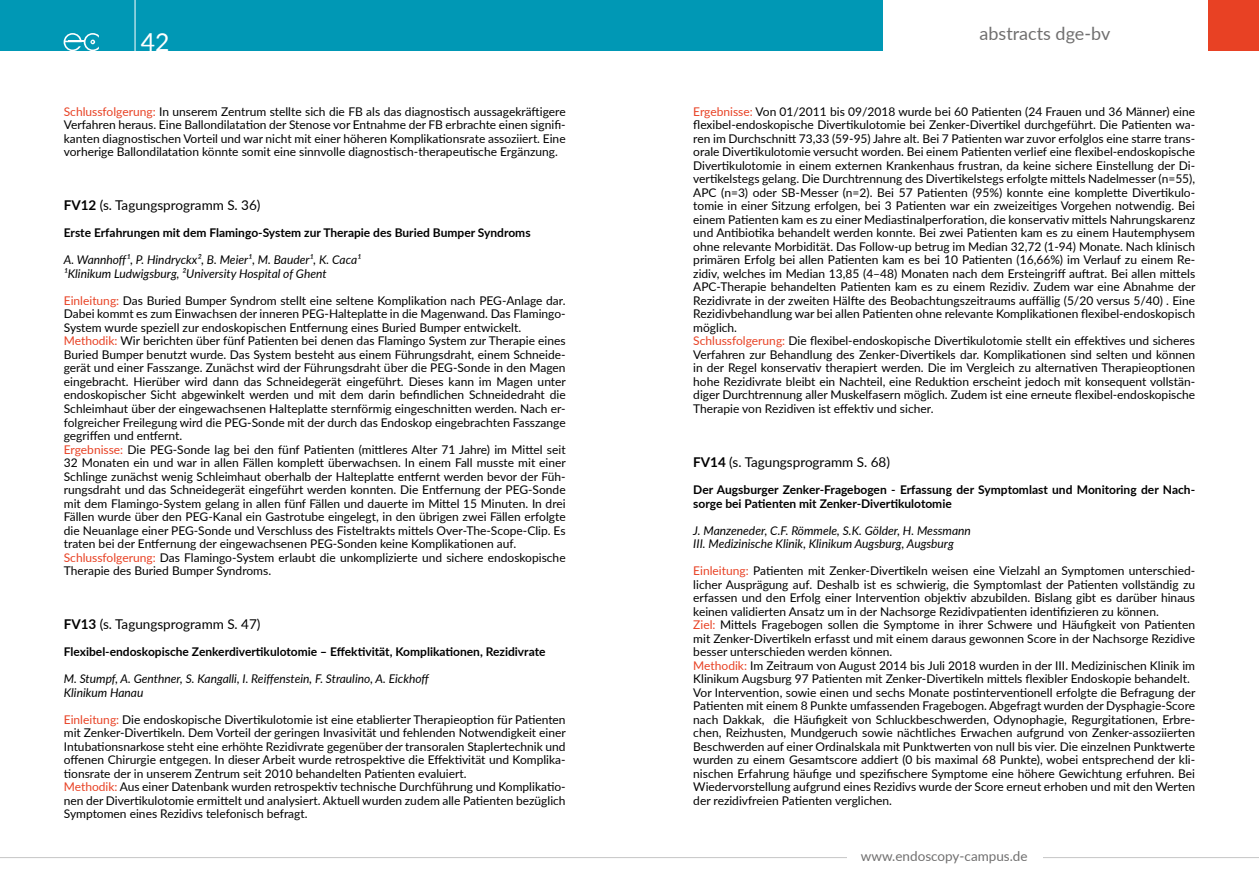
<style>
.page{position:relative;width:1259px;height:893px;background:#fff}
.page>*{position:absolute;margin:0;border:0;box-sizing:border-box;transform-origin:0 0}
.t1{font:24.75px "Lato";color:#fff}
.t2{font:18px "Lato";color:#706f6f}
.t3{font:13.5px "Lato";color:#000}
.t4{font:13.5px "Lato";color:#706f6f}
.t5{font:12px/13.5px "Lato";color:#000}
.t6{font:700 12px/13.5px "Lato";color:#000}
.t7{font:italic 12px/13.5px "Lato";color:#000}
.s1{color:#e84124}
.s2{font-weight:700}
</style>
<div class="page">
<hr style="left:0;top:857px;width:1259px;height:1px;background:#c6c6c6">
<div style="left:847px;top:838px;width:195px;height:28px;background:#fff"></div>
<div style="left:0;top:0;width:882px;height:51px;background:#0098b5"></div>
<div style="left:1208px;top:0;width:51px;height:51px;background:#e84124"></div>
<hr style="left:135px;top:0;width:1px;height:51px;background:#fff">
<svg style="left:64px;top:33px;width:35px;height:18px"></svg>
<h1 class="t1" style="left:141px;top:24px;width:30px">42</h1>
<h2 class="t2" style="left:979px;top:20px;width:132px">abstracts dge-bv</h2>
<p class="t5" style="left:64px;top:104px;width:503px;text-align:justify"><span class="s1">Schlussfolgerung:</span> In unserem Zentrum stellte sich die FB als das diagnostisch aussagekräftigere Verfahren heraus. Eine Ballondilatation der Stenose vor Entnahme der FB erbrachte einen signifi&shy;kanten diagnostischen Vorteil und war nicht mit einer höheren Komplikationsrate assoziiert. Eine vorherige Ballondilatation könnte somit eine sinnvolle diagnostisch-therapeutische Ergänzung.</p>
<p class="t3" style="left:64px;top:196px;width:198px"><span class="s2">FV12</span> (s. Tagungsprogramm S. 36)</p>
<p class="t6" style="left:64px;top:226px;width:468px">Erste Erfahrungen mit dem Flamingo-System zur Therapie des Buried Bumper Syndroms</p>
<p class="t7" style="left:64px;top:253px;width:299px">A. Wannhoff¹, P. Hindryckx², B. Meier¹, M. Bauder¹, K. Caca¹<br>¹Klinikum Ludwigsburg, ²University Hospital of Ghent</p>
<p class="t5" style="left:64px;top:293px;width:503px"><span class="s1">Einleitung:</span> Das Buried Bumper Syndrom stellt eine seltene Komplikation nach PEG-Anlage dar.<br>Dabei kommt es zum Einwachsen der inneren PEG-Halteplatte in die Magenwand. Das Flamingo-System wurde speziell zur endoskopischen Entfernung eines Buried Bumper entwickelt.<br><span class="s1">Methodik:</span> Wir berichten über fünf Patienten bei denen das Flamingo System zur Therapie eines Buried Bumper benutzt wurde. Das System besteht aus einem Führungsdraht, einem Schneide&shy;gerät und einer Fasszange. Zunächst wird der Führungsdraht über die PEG-Sonde in den Magen eingebracht. Hierüber wird dann das Schneidegerät eingeführt. Dieses kann im Magen unter endoskopischer Sicht abgewinkelt werden und mit dem darin befindlichen Schneidedraht die Schleimhaut über der eingewachsenen Halteplatte sternförmig eingeschnitten werden. Nach er&shy;folgreicher Freilegung wird die PEG-Sonde mit der durch das Endoskop eingebrachten Fasszange gegriffen und entfernt.<br><span class="s1">Ergebnisse:</span> Die PEG-Sonde lag bei den fünf Patienten (mittleres Alter 71 Jahre) im Mittel seit 32 Monaten ein und war in allen Fällen komplett überwachsen. In einem Fall musste mit einer Schlinge zunächst wenig Schleimhaut oberhalb der Halteplatte entfernt werden bevor der Füh&shy;rungsdraht und das Schneidegerät eingeführt werden konnten. Die Entfernung der PEG-Sonde mit dem Flamingo-System gelang in allen fünf Fällen und dauerte im Mittel 15 Minuten. In drei Fällen wurde über den PEG-Kanal ein Gastrotube eingelegt, in den übrigen zwei Fällen erfolgte die Neuanlage einer PEG-Sonde und Verschluss des Fisteltrakts mittels Over-The-Scope-Clip. Es traten bei der Entfernung der eingewachsenen PEG-Sonden keine Komplikationen auf.<br><span class="s1">Schlussfolgerung:</span> Das Flamingo-System erlaubt die unkomplizierte und sichere endoskopische Therapie des Buried Bumper Syndroms.</p>
<p class="t3" style="left:64px;top:614px;width:198px"><span class="s2">FV13</span> (s. Tagungsprogramm S. 47)</p>
<p class="t6" style="left:64px;top:644px;width:483px">Flexibel-endoskopische Zenkerdivertikulotomie – Effektivität, Komplikationen, Rezidivrate</p>
<p class="t7" style="left:64px;top:671px;width:367px">M. Stumpf, A. Genthner, S. Kangalli, I. Reiffenstein, F. Straulino, A. Eickhoff<br>Klinikum Hanau</p>
<p class="t5" style="left:64px;top:712px;width:503px"><span class="s1">Einleitung:</span> Die endoskopische Divertikulotomie ist eine etablierter Therapieoption für Patienten mit Zenker-Divertikeln. Dem Vorteil der geringen Invasivität und fehlenden Notwendigkeit einer Intubationsnarkose steht eine erhöhte Rezidivrate gegenüber der transoralen Staplertechnik und offenen Chirurgie entgegen. In dieser Arbeit wurde retrospektive die Effektivität und Komplika&shy;tionsrate der in unserem Zentrum seit 2010 behandelten Patienten evaluiert.<br><span class="s1">Methodik:</span> Aus einer Datenbank wurden retrospektiv technische Durchführung und Komplikatio&shy;nen der Divertikulotomie ermittelt und analysiert. Aktuell wurden zudem alle Patienten bezüglich Symptomen eines Rezidivs telefonisch befragt.</p>
<p class="t5" style="left:693px;top:104px;width:503px"><span class="s1">Ergebnisse:</span> Von 01/2011 bis 09/2018 wurde bei 60 Patienten (24 Frauen und 36 Männer) eine flexibel-endoskopische Divertikulotomie bei Zenker-Divertikel durchgeführt. Die Patienten wa&shy;ren im Durchschnitt 73,33 (59-95) Jahre alt. Bei 7 Patienten war zuvor erfolglos eine starre trans&shy;orale Divertikulotomie versucht worden. Bei einem Patienten verlief eine flexibel-endoskopische Divertikulotomie in einem externen Krankenhaus frustran, da keine sichere Einstellung der Di&shy;vertikelstegs gelang. Die Durchtrennung des Divertikelstegs erfolgte mittels Nadelmesser (n=55), APC (n=3) oder SB-Messer (n=2). Bei 57 Patienten (95%) konnte eine komplette Divertikulo&shy;tomie in einer Sitzung erfolgen, bei 3 Patienten war ein zweizeitiges Vorgehen notwendig. Bei einem Patienten kam es zu einer Mediastinalperforation, die konservativ mittels Nahrungskarenz und Antibiotika behandelt werden konnte. Bei zwei Patienten kam es zu einem Hautemphysem ohne relevante Morbidität. Das Follow-up betrug im Median 32,72 (1-94) Monate. Nach klinisch primären Erfolg bei allen Patienten kam es bei 10 Patienten (16,66%) im Verlauf zu einem Re&shy;zidiv, welches im Median 13,85 (4–48) Monaten nach dem Ersteingriff auftrat. Bei allen mittels APC-Therapie behandelten Patienten kam es zu einem Rezidiv. Zudem war eine Abnahme der Rezidivrate in der zweiten Hälfte des Beobachtungszeitraums auffällig (5/20 versus 5/40) . Eine Rezidivbehandlung war bei allen Patienten ohne relevante Komplikationen flexibel-endoskopisch möglich.<br><span class="s1">Schlussfolgerung:</span> Die flexibel-endoskopische Divertikulotomie stellt ein effektives und sicheres Verfahren zur Behandlung des Zenker-Divertikels dar. Komplikationen sind selten und können in der Regel konservativ therapiert werden. Die im Vergleich zu alternativen Therapieoptionen hohe Rezidivrate bleibt ein Nachteil, eine Reduktion erscheint jedoch mit konsequent vollstän&shy;diger Durchtrennung aller Muskelfasern möglich. Zudem ist eine erneute flexibel-endoskopische Therapie von Rezidiven ist effektiv und sicher.</p>
<p class="t3" style="left:693px;top:452px;width:198px"><span class="s2">FV14</span> (s. Tagungsprogramm S. 68)</p>
<p class="t6" style="left:693px;top:482px;width:503px">Der Augsburger Zenker-Fragebogen - Erfassung der Symptomlast und Monitoring der Nach&shy;sorge bei Patienten mit Zenker-Divertikulotomie</p>
<p class="t7" style="left:693px;top:523px;width:279px">J. Manzeneder, C.F. Römmele, S.K. Gölder, H. Messmann<br>III. Medizinische Klinik, Klinikum Augsburg, Augsburg</p>
<p class="t5" style="left:693px;top:563px;width:503px"><span class="s1">Einleitung:</span> Patienten mit Zenker-Divertikeln weisen eine Vielzahl an Symptomen unterschied&shy;licher Ausprägung auf. Deshalb ist es schwierig, die Symptomlast der Patienten vollständig zu erfassen und den Erfolg einer Intervention objektiv abzubilden. Bislang gibt es darüber hinaus keinen validierten Ansatz um in der Nachsorge Rezidivpatienten identifizieren zu können.<br><span class="s1">Ziel:</span> Mittels Fragebogen sollen die Symptome in ihrer Schwere und Häufigkeit von Patienten mit Zenker-Divertikeln erfasst und mit einem daraus gewonnen Score in der Nachsorge Rezidive besser unterschieden werden können.<br><span class="s1">Methodik:</span> Im Zeitraum von August 2014 bis Juli 2018 wurden in der III. Medizinischen Klinik im Klinikum Augsburg 97 Patienten mit Zenker-Divertikeln mittels flexibler Endoskopie behandelt.<br>Vor Intervention, sowie einen und sechs Monate postinterventionell erfolgte die Befragung der Patienten mit einem 8 Punkte umfassenden Fragebogen. Abgefragt wurden der Dysphagie-Score nach Dakkak, die Häufigkeit von Schluckbeschwerden, Odynophagie, Regurgitationen, Erbre&shy;chen, Reizhusten, Mundgeruch sowie nächtliches Erwachen aufgrund von Zenker-assoziierten Beschwerden auf einer Ordinalskala mit Punktwerten von null bis vier. Die einzelnen Punktwerte wurden zu einem Gesamtscore addiert (0 bis maximal 68 Punkte), wobei entsprechend der kli&shy;nischen Erfahrung häufige und spezifischere Symptome eine höhere Gewichtung erfuhren. Bei Wiedervorstellung aufgrund eines Rezidivs wurde der Score erneut erhoben und mit den Werten der rezidivfreien Patienten verglichen.</p>
<p class="t4" style="left:861px;top:846px;width:168px">www.endoscopy-campus.de</p>
</div>
